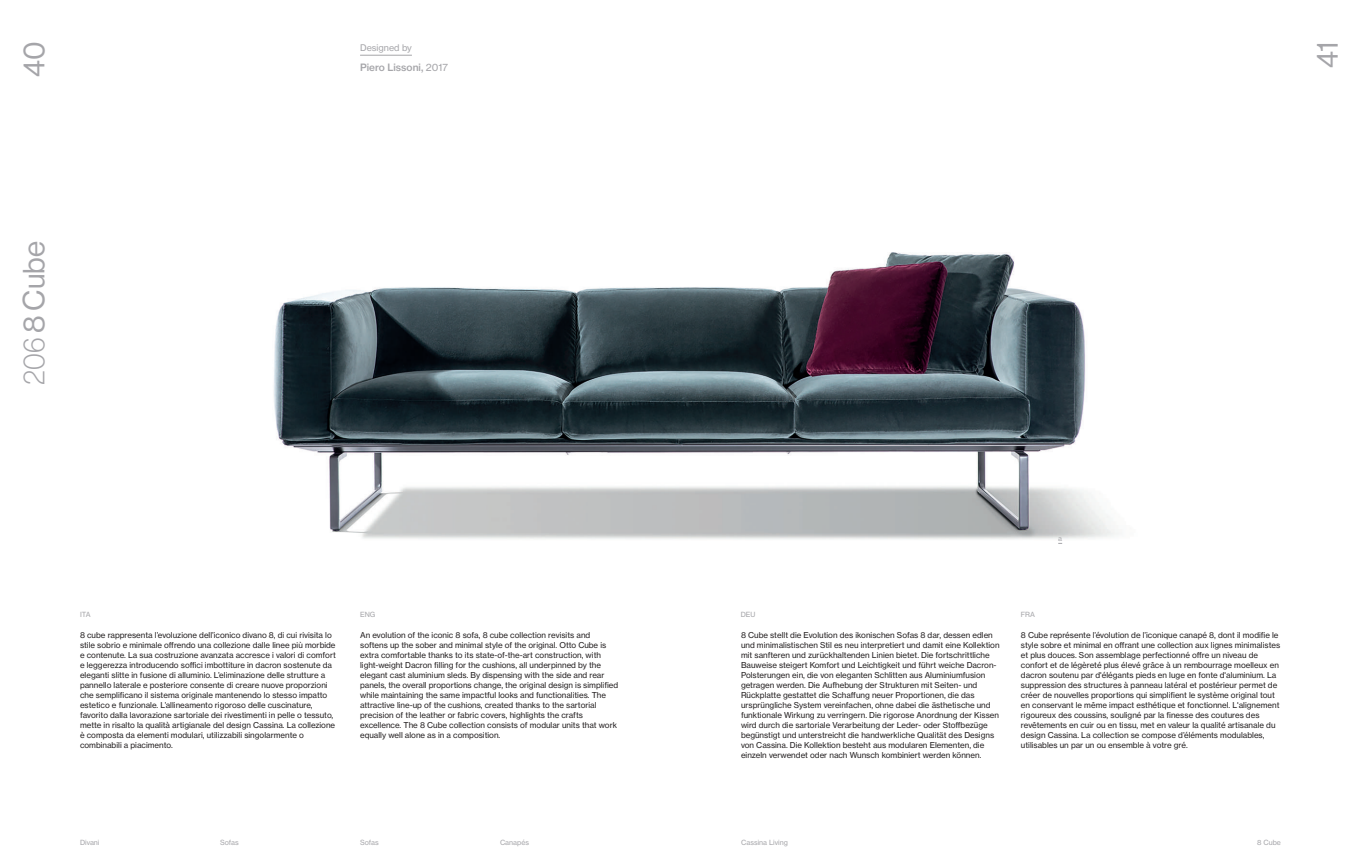
<style>
.page{position:relative;width:1361px;height:865px;background:#fff}
.page>*{position:absolute;margin:0;border:0;box-sizing:border-box;transform-origin:0 0}
.t1{font:30px "Haas Grot Disp 55 Roman";color:#a5a5a9}
.t2{font:500 10px "Haas Grot Text 65";color:#a5a5a9}
.t3{font:9px "Haas Grot Text 55 Roman";color:#a5a5a9}
.t4{font:8px/10px "Haas Grot Text 55 Roman";color:#231f20}
.t5{font:7px "Haas Grot Text 55 Roman";color:#a5a5a9}
.s1{font-family:"Haas Grot Text 55 Roman";font-weight:400}
.s2{font-family:"Haas Grot Disp 35";font-weight:100}
</style>
<div class="page">
<img style="left:273px;top:252px;width:846px;height:292px">
<hr style="left:360px;top:55px;width:52px;height:1px;background:#a5a5a9">
<h1 class="t1" style="left:17px;top:77px;width:37px;rotate:-90deg">40</h1>
<p class="t3" style="left:360px;top:42px;width:53px">Designed by</p>
<p class="t2" style="left:360px;top:61px;width:89px">Piero Lissoni, <span class="s1">2017</span></p>
<h1 class="t1" style="left:1310px;top:68px;width:28px;rotate:-90deg">41</h1>
<h1 class="t1" style="left:17px;top:385px;width:145px;rotate:-90deg"><span class="s2">206</span> 8 Cube</h1>
<p class="t5" style="left:1058px;top:534px;width:5px">a</p>
<p class="t5" style="left:80px;top:610px;width:12px">ITA</p>
<p class="t5" style="left:360px;top:610px;width:17px">ENG</p>
<p class="t5" style="left:741px;top:610px;width:16px">DEU</p>
<p class="t5" style="left:1021px;top:610px;width:16px">FRA</p>
<p class="t4" style="left:80px;top:630px;width:257px">8 cube rappresenta l’evoluzione dell’iconico divano 8, di cui rivisita lo stile sobrio e minimale offrendo una collezione dalle linee più morbide e contenute. La sua costruzione avanzata accresce i valori di comfort e leggerezza introducendo soffici imbottiture in dacron sostenute da eleganti slitte in fusione di alluminio. L’eliminazione delle strutture a pannello laterale e posteriore consente di creare nuove proporzioni che semplificano il sistema originale mantenendo lo stesso impatto estetico e funzionale. L’allineamento rigoroso delle cuscinature, favorito dalla lavorazione sartoriale dei rivestimenti in pelle o tessuto, mette in risalto la qualità artigianale del design Cassina. La collezione è composta da elementi modulari, utilizzabili singolarmente o combinabili a piacimento.</p>
<p class="t4" style="left:360px;top:630px;width:260px">An evolution of the iconic 8 sofa, 8 cube collection revisits and softens up the sober and minimal style of the original. Otto Cube is extra comfortable thanks to its state-of-the-art construction, with light-weight Dacron filling for the cushions, all underpinned by the elegant cast aluminium sleds. By dispensing with the side and rear panels, the overall proportions change, the original design is simplified while maintaining the same impactful looks and functionalities. The attractive line-up of the cushions, created thanks to the sartorial precision of the leather or fabric covers, highlights the crafts excellence. The 8 Cube collection consists of modular units that work equally well alone as in a composition.</p>
<p class="t4" style="left:741px;top:630px;width:260px">8 Cube stellt die Evolution des ikonischen Sofas 8 dar, dessen edlen und minimalistischen Stil es neu interpretiert und damit eine Kollektion mit sanfteren und zurückhaltenden Linien bietet. Die fortschrittliche Bauweise steigert Komfort und Leichtigkeit und führt weiche Dacron-Polsterungen ein, die von eleganten Schlitten aus Aluminiumfusion getragen werden. Die Aufhebung der Strukturen mit Seiten- und Rückplatte gestattet die Schaffung neuer Proportionen, die das ursprüngliche System vereinfachen, ohne dabei die ästhetische und funktionale Wirkung zu verringern. Die rigorose Anordnung der Kissen wird durch die sartoriale Verarbeitung der Leder- oder Stoffbezüge begünstigt und unterstreicht die handwerkliche Qualität des Designs von Cassina. Die Kollektion besteht aus modularen Elementen, die einzeln verwendet oder nach Wunsch kombiniert werden können.</p>
<p class="t4" style="left:1021px;top:630px;width:261px">8 Cube représente l’évolution de l’iconique canapé 8, dont il modifie le style sobre et minimal en offrant une collection aux lignes minimalistes et plus douces. Son assemblage perfectionné offre un niveau de confort et de légèreté plus élevé grâce à un rembourrage moelleux en dacron soutenu par d'élégants pieds en luge en fonte d'aluminium. La suppression des structures à panneau latéral et postérieur permet de créer de nouvelles proportions qui simplifient le système original tout en conservant le même impact esthétique et fonctionnel. L'alignement rigoureux des coussins, souligné par la finesse des coutures des revêtements en cuir ou en tissu, met en valeur la qualité artisanale du design Cassina. La collection se compose d’éléments modulables, utilisables un par un ou ensemble à votre gré.</p>
<p class="t5" style="left:80px;top:838px;width:21px">Divani</p>
<p class="t5" style="left:220px;top:838px;width:20px">Sofas</p>
<p class="t5" style="left:360px;top:838px;width:20px">Sofas</p>
<p class="t5" style="left:500px;top:838px;width:31px">Canapés</p>
<p class="t5" style="left:741px;top:838px;width:48px">Cassina Living</p>
<p class="t5" style="left:1257px;top:838px;width:25px">8 Cube</p>
</div>
